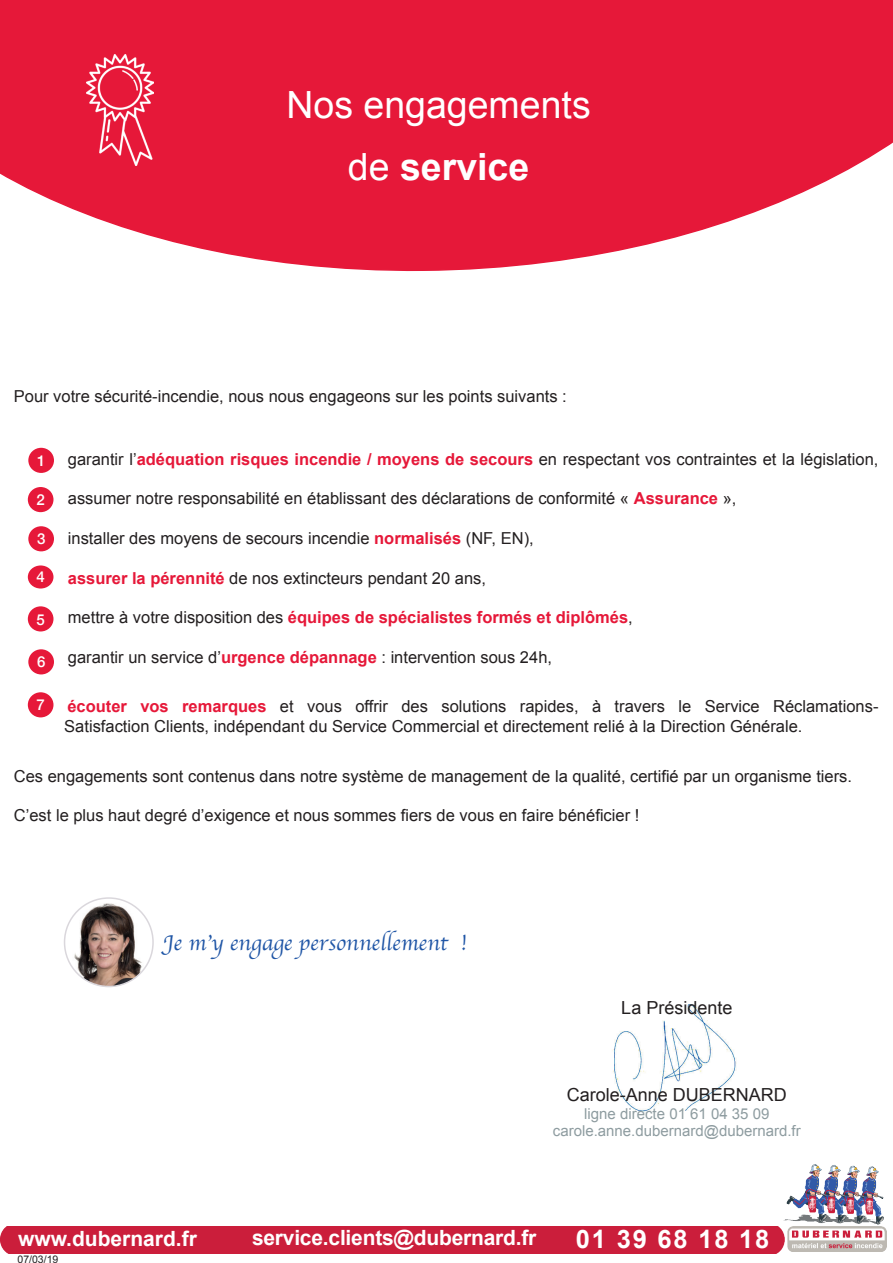
<style>
.page{position:relative;width:893px;height:1263px;background:#fff}
.page>*{position:absolute;margin:0;border:0;box-sizing:border-box;transform-origin:0 0}
.t1{font:37.5px/61.5px "Arial";color:#fff;text-align:center}
.t2{font:700 25.5px "Arial";letter-spacing:.07em;color:#fff}
.t3{font:22.5px "Apple Chancery";letter-spacing:.005em;color:#2056a6}
.t4{font:700 21px "Arial";letter-spacing:-.01em;color:#fff}
.t5{font:18px "Arial";color:#231f20}
.t6{font:16.5px/19.8px "Arial";color:#231f20}
.t7{font:700 16.5px "Arial";color:#e61839}
.t8{font:15px/17.1px "Arial";color:#8e9ca0;text-align:center}
.t9{font:500 15px "Helvetica Neue";color:#fff}
.t10{font:10.5px "Arial";color:#231f20}
.s1{font-weight:700}
.s2{font-weight:700;color:#e61839}
.s3{font-weight:400;color:#231f20}
</style>
<div class="page">
<svg style="left:0;top:0;width:893px;height:272px;background:#e93754"></svg>
<img style="left:87px;top:54px;width:66px;height:111px">
<div style="left:28px;top:448px;width:26px;height:25px;background:#e61839;border-radius:50%"></div>
<div style="left:28px;top:487px;width:25px;height:25px;background:#e61839;border-radius:50%"></div>
<div style="left:28px;top:526px;width:26px;height:25px;background:#e61839;border-radius:50%"></div>
<div style="left:28px;top:565px;width:25px;height:23px;background:#e61839;border-radius:50%"></div>
<div style="left:28px;top:606px;width:25px;height:25px;background:#e61839;border-radius:50%"></div>
<div style="left:28px;top:649px;width:26px;height:25px;background:#e61839;border-radius:50%"></div>
<div style="left:28px;top:692px;width:25px;height:25px;background:#e61839;border-radius:50%"></div>
<img style="left:612px;top:1004px;width:125px;height:108px">
<img style="left:65px;top:898px;width:88px;height:88px;border-radius:44px">
<div style="left:64px;top:897px;width:90px;height:90px;border:2px solid #dad7dc;border-radius:50%"></div>
<div style="left:0;top:1226px;width:783px;height:27px;background:#cb1e3b"></div>
<img style="left:783px;top:1165px;width:104px;height:86px">
<h1 class="t1" style="left:286px;top:74px;width:306px">Nos engagements de <span class="s1">service</span></h1>
<p class="t6" style="left:14px;top:386px;width:555px">Pour votre sécurité-incendie, nous nous engageons sur les points suivants :</p>
<p class="t6" style="left:68px;top:449px;width:812px">garantir l’<span class="s2">adéquation risques incendie / moyens de secours</span> en respectant vos contraintes et la législation,</p>
<p class="t6" style="left:68px;top:489px;width:670px">assumer notre responsabilité en établissant des déclarations de conformité « <span class="s2">Assurance</span> »,</p>
<p class="t6" style="left:68px;top:528px;width:467px">installer des moyens de secours incendie <span class="s2">normalisés</span> (NF, EN),</p>
<p class="t6" style="left:68px;top:568px;width:420px"><span class="s2">assurer la pérennité</span> de nos extincteurs pendant 20 ans,</p>
<p class="t7" style="left:68px;top:606px;width:566px"><span class="s3">mettre à votre disposition des</span> équipes de spécialistes formés et diplômés<span class="s3">,</span></p>
<p class="t6" style="left:68px;top:647px;width:486px">garantir un service d’<span class="s2">urgence dépannage</span> : intervention sous 24h,</p>
<p class="t6" style="left:64px;top:696px;width:816px"><span class="s2">écouter vos remarques</span> et vous offrir des solutions rapides, à travers le Service Réclamations-<br>Satisfaction Clients, indépendant du Service Commercial et directement relié à la Direction Générale.</p>
<p class="t6" style="left:14px;top:766px;width:840px">Ces engagements sont contenus dans notre système de management de la qualité, certifié par un organisme tiers.</p>
<p class="t6" style="left:14px;top:806px;width:627px">C’est le plus haut degré d’exigence et nous sommes fiers de vous en faire bénéficier !</p>
<p class="t9" style="left:37px;top:448px;width:10px">1</p>
<p class="t9" style="left:37px;top:488px;width:10px">2</p>
<p class="t9" style="left:37px;top:527px;width:10px">3</p>
<p class="t9" style="left:37px;top:565px;width:10px">4</p>
<p class="t9" style="left:37px;top:607px;width:10px">5</p>
<p class="t9" style="left:37px;top:650px;width:10px">6</p>
<p class="t9" style="left:37px;top:693px;width:10px">7</p>
<h3 class="t3" style="left:163px;top:925px;width:305px">Je m’y engage personnellement !</h3>
<p class="t5" style="left:621px;top:996px;width:113px">La Présidente</p>
<p class="t5" style="left:567px;top:1083px;width:222px">Carole-Anne DUBERNARD</p>
<p class="t8" style="left:553px;top:1105px;width:249px">ligne directe 01 61 04 35 09 carole.anne.dubernard@dubernard.fr</p>
<p class="t4" style="left:18px;top:1225px;width:180px">www.dubernard.fr</p>
<p class="t4" style="left:252px;top:1224px;width:286px">service.clients@dubernard.fr</p>
<h2 class="t2" style="left:576px;top:1223px;width:195px">01 39 68 18 18</h2>
<p class="t10" style="left:18px;top:1252px;width:42px">07/03/19</p>
</div>
